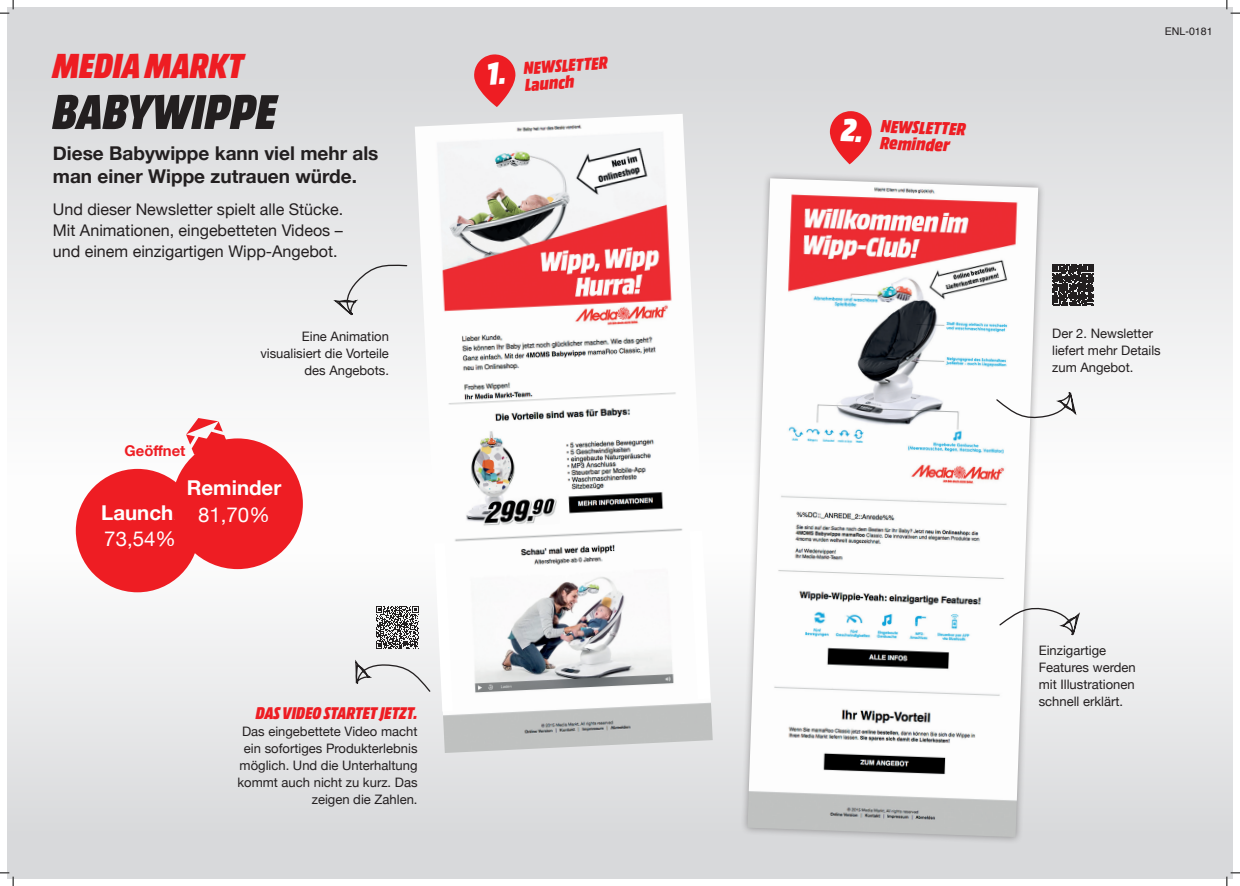
<style>
.page{position:relative;width:1240px;height:886px;background:#fff}
.page>*{position:absolute;margin:0;border:0;box-sizing:border-box;transform-origin:0 0}
.t1{font:51.19px "MM Headline Pro";color:#231f20}
.t2{font:36.56px "MM Headline Pro";color:#ee1d23}
.t3{font:700 20.44px "Helvetica Neue";color:#fff}
.t4{font:20.44px "Helvetica Neue";color:#fff}
.t5{font:700 19px/22.7px "Helvetica Neue";color:#231f20}
.t6{font:18.31px/16.8px "MM Headline Pro";color:#ee1d23}
.t7{font:18.12px "MM Headline Pro";color:#ee1d23}
.t8{font:17.75px "MM Headline Pro";letter-spacing:-.01em;color:#ee1d23}
.t9{font:16.06px/21.1px "Helvetica Neue";color:#231f20;text-align:justify}
.t10{font:700 14.88px "Helvetica Neue";color:#ee1d23}
.t11{font:13px/17.1px "Helvetica Neue";color:#231f20;text-align:right}
.t12{font:10.62px "Helvetica";color:#231f20}
</style>
<div class="page">
<svg style="left:8px;top:8px;width:1224px;height:371px;background:#e0e1e3"></svg>
<div style="left:8px;top:418px;width:1224px;height:460px;background:linear-gradient(to bottom,#fff,#d8d9db)"></div>
<img style="left:415px;top:114px;width:298px;height:639px">
<svg style="left:434px;top:530px;width:276px;height:181px"></svg>
<img style="left:445px;top:531px;width:253px;height:180px">
<div style="left:740px;top:171px;width:305px;height:673px;background:#231f20;opacity:.4"></div>
<img style="left:747px;top:178px;width:291px;height:659px">
<svg style="left:331px;top:264px;width:77px;height:55px;background:#e2e2e3"></svg>
<svg style="left:354px;top:657px;width:78px;height:36px;background:#ddddde"></svg>
<svg style="left:995px;top:384px;width:83px;height:36px"></svg>
<svg style="left:998px;top:605px;width:83px;height:38px"></svg>
<div style="left:76px;top:469px;width:123px;height:123px;background:#ee1d23;border-radius:50%"></div>
<div style="left:172px;top:438px;width:131px;height:131px;background:#ee1d23;border-radius:50%"></div>
<svg style="left:186px;top:418px;width:41px;height:36px"></svg>
<svg style="left:474px;top:54px;width:42px;height:53px;background:#e7595e"></svg>
<svg style="left:1052px;top:264px;width:42px;height:41px;background:#413d3e"></svg>
<svg style="left:376px;top:606px;width:43px;height:43px"></svg>
<svg style="left:0;top:0;width:14px;height:14px"></svg>
<svg style="left:0;top:872px;width:14px;height:13px"></svg>
<svg style="left:1226px;top:0;width:14px;height:14px"></svg>
<svg style="left:1226px;top:872px;width:14px;height:13px"></svg>
<svg style="left:830px;top:111px;width:42px;height:53px;background:#e9585d"></svg>
<h2 class="t2" style="left:53px;top:43px;width:193px">MEDIA MARKT</h2>
<h1 class="t1" style="left:53px;top:80px;width:226px">BABYWIPPE</h1>
<h3 class="t5" style="left:53px;top:142px;width:327px">Diese Babywippe kann viel mehr als man einer Wippe zutrauen würde.</h3>
<p class="t9" style="left:53px;top:199px;width:292px">Und dieser Newsletter spielt alle Stücke.<br>Mit Animationen, eingebetteten Videos – und einem einzigartigen Wipp-Angebot.</p>
<p class="t10" style="left:125px;top:439px;width:62px">Geöffnet</p>
<p class="t11" style="left:260px;top:328px;width:130px">Eine Animation visualisiert die Vorteile des Angebots.</p>
<h3 class="t3" style="left:101px;top:496px;width:79px">Launch:</h3>
<h3 class="t4" style="left:104px;top:524px;width:73px">73,54%</h3>
<h3 class="t3" style="left:187px;top:471px;width:96px">Reminder</h3>
<h3 class="t4" style="left:198px;top:500px;width:73px">81,70%</h3>
<h3 class="t8" style="left:256px;top:701px;width:163px">DAS VIDEO STARTET JETZT.</h3>
<p class="t11" style="left:237px;top:723px;width:182px">Das eingebettete Video macht ein sofortiges Produkterlebnis möglich. Und die Unterhaltung kommt auch nicht zu kurz. Das zeigen die Zahlen.</p>
<h3 class="t7" style="left:523px;top:57px;width:86px;rotate:-4deg">NEWSLETTER</h3>
<h3 class="t7" style="left:487px;top:77px;width:88px;rotate:-4deg"><sup>1.</sup> Launch</h3>
<h3 class="t6" style="left:881px;top:117px;width:87px;rotate:2deg">NEWSLETTER<br>Reminder</h3>
<p class="t12" style="left:1165px;top:23px;width:49px">ENL-0181</p>
<p class="t11" style="left:1052px;top:325px;width:110px;text-align:left">Der 2. Newsletter liefert mehr Details zum Angebot.</p>
<p class="t11" style="left:1039px;top:642px;width:99px;text-align:left">Einzigartige<br>Features werden mit Illustrationen schnell erklärt.</p>
</div>
